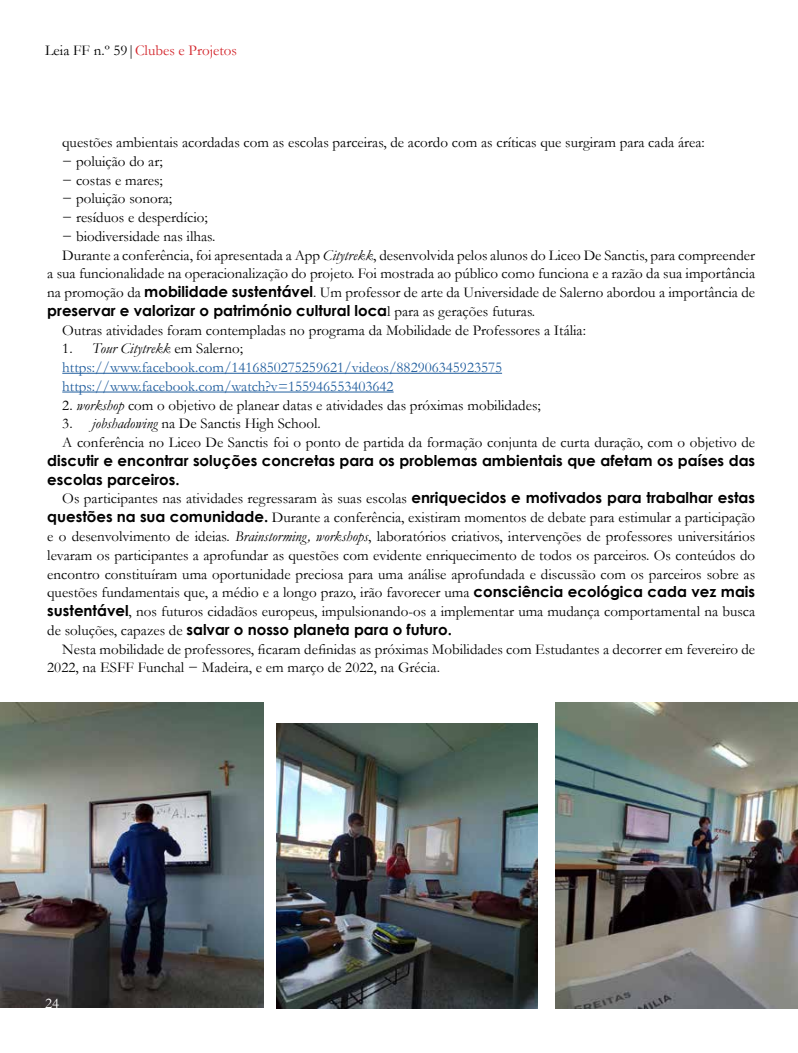
<style>
.page{position:relative;width:798px;height:1053px;background:#fff}
.page>*{position:absolute;margin:0;border:0;box-sizing:border-box;transform-origin:0 0}
.t1{font:15px/18.8px "Garamond";color:#000}
.t2{font:700 15px/18.8px "Century Gothic";color:#000}
.t3{font:15px/18.8px "Garamond";color:#215e9e}
.t4{font:15px "Garamond";color:#d3252b}
.t5{font:15px "Garamond";color:#fff}
.s1{color:#000}
.s2{font-style:italic}
.s3{font-family:"Century Gothic";font-weight:700}
.s4{font-family:"Garamond";font-weight:400}
.s5{font-style:italic;color:#000}
</style>
<div class="page">
<img style="left:0;top:702px;width:264px;height:305px">
<img style="left:276px;top:723px;width:260px;height:285px">
<img style="left:555px;top:702px;width:242px;height:306px">
<hr style="left:62px;top:373px;width:440px;height:1px;background:#215e9e">
<hr style="left:62px;top:391px;width:331px;height:1px;background:#215e9e">
<p class="t4" style="left:45px;top:40px;width:193px"><span class="s1">Leia FF n.º 59|</span>Clubes e Projetos</p>
<p class="t1" style="left:62px;top:132px;width:643px">questões ambientais acordadas com as escolas parceiras, de acordo com as críticas que surgiram para cada área:</p>
<p class="t1" style="left:62px;top:151px;width:102px">− poluição do ar;</p>
<p class="t1" style="left:62px;top:170px;width:102px">− costas e mares;</p>
<p class="t1" style="left:62px;top:189px;width:111px">− poluição sonora;</p>
<p class="t1" style="left:62px;top:207px;width:147px">− resíduos e desperdício;</p>
<p class="t1" style="left:62px;top:226px;width:154px">− biodiversidade nas ilhas.</p>
<p class="t1" style="left:62px;top:245px;width:694px">Durante a conferência, foi apresentada a App <span class="s2">Citytrekk</span>, desenvolvida pelos alunos do Liceo De Sanctis, para compreender</p>
<p class="t1" style="left:47px;top:264px;width:709px">a sua funcionalidade na operacionalização do projeto. Foi mostrada ao público como funciona e a razão da sua importância</p>
<p class="t1" style="left:47px;top:282px;width:709px">na promoção da <span class="s3">mobilidade sustentável</span>. Um professor de arte da Universidade de Salerno abordou a importância de</p>
<p class="t2" style="left:47px;top:300px;width:489px">preservar e valorizar o património cultural loca<span class="s4">l para as gerações futuras.</span></p>
<p class="t1" style="left:62px;top:320px;width:525px">Outras atividades foram contempladas no programa da Mobilidade de Professores a Itália:</p>
<p class="t3" style="left:62px;top:339px;width:441px"><span class="s1">1.</span> <span class="s5">Tour Citytrekk</span> <span class="s1">em Salerno; </span>https://www.facebook.com/1416850275259621/videos/882906345923575 https://www.facebook.com/watch?v=155946553403642</p>
<p class="t1" style="left:62px;top:395px;width:480px">2. <span class="s2">workshop</span> com o objetivo de planear datas e atividades das próximas mobilidades;</p>
<p class="t1" style="left:62px;top:414px;width:694px">3. <span class="s2">jobshadowing</span> na De Sanctis High School.<br>A conferência no Liceo De Sanctis foi o ponto de partida da formação conjunta de curta duração, com o objetivo de</p>
<p class="t2" style="left:47px;top:450px;width:709px">discutir e encontrar soluções concretas para os problemas ambientais que afetam os países das escolas parceiros.</p>
<p class="t1" style="left:47px;top:489px;width:709px;text-align:justify;text-indent:15px">Os participantes nas atividades regressaram às suas escolas <span class="s3">enriquecidos e motivados para trabalhar estas questões na sua comunidade.</span> Durante a conferência, existiram momentos de debate para estimular a participação e o desenvolvimento de ideias. <span class="s2">Brainstorming, workshops</span>, laboratórios criativos, intervenções de professores universitários levaram os participantes a aprofundar as questões com evidente enriquecimento de todos os parceiros. Os conteúdos do encontro constituíram uma oportunidade preciosa para uma análise aprofundada e discussão com os parceiros sobre as questões fundamentais que, a médio e a longo prazo, irão favorecer uma <span class="s3">consciência ecológica cada vez mais sustentável</span>, nos futuros cidadãos europeus, impulsionando-os a implementar uma mudança comportamental na busca</p>
<p class="t2" style="left:47px;top:619px;width:406px"><span class="s4">de soluções, capazes de</span> salvar o nosso planeta para o futuro.</p>
<p class="t1" style="left:47px;top:639px;width:709px;text-indent:15px">Nesta mobilidade de professores, ficaram definidas as próximas Mobilidades com Estudantes a decorrer em fevereiro de<br>2022, na ESFF Funchal − Madeira, e em março de 2022, na Grécia.</p>
<p class="t5" style="left:45px;top:993px;width:16px">24</p>
</div>
